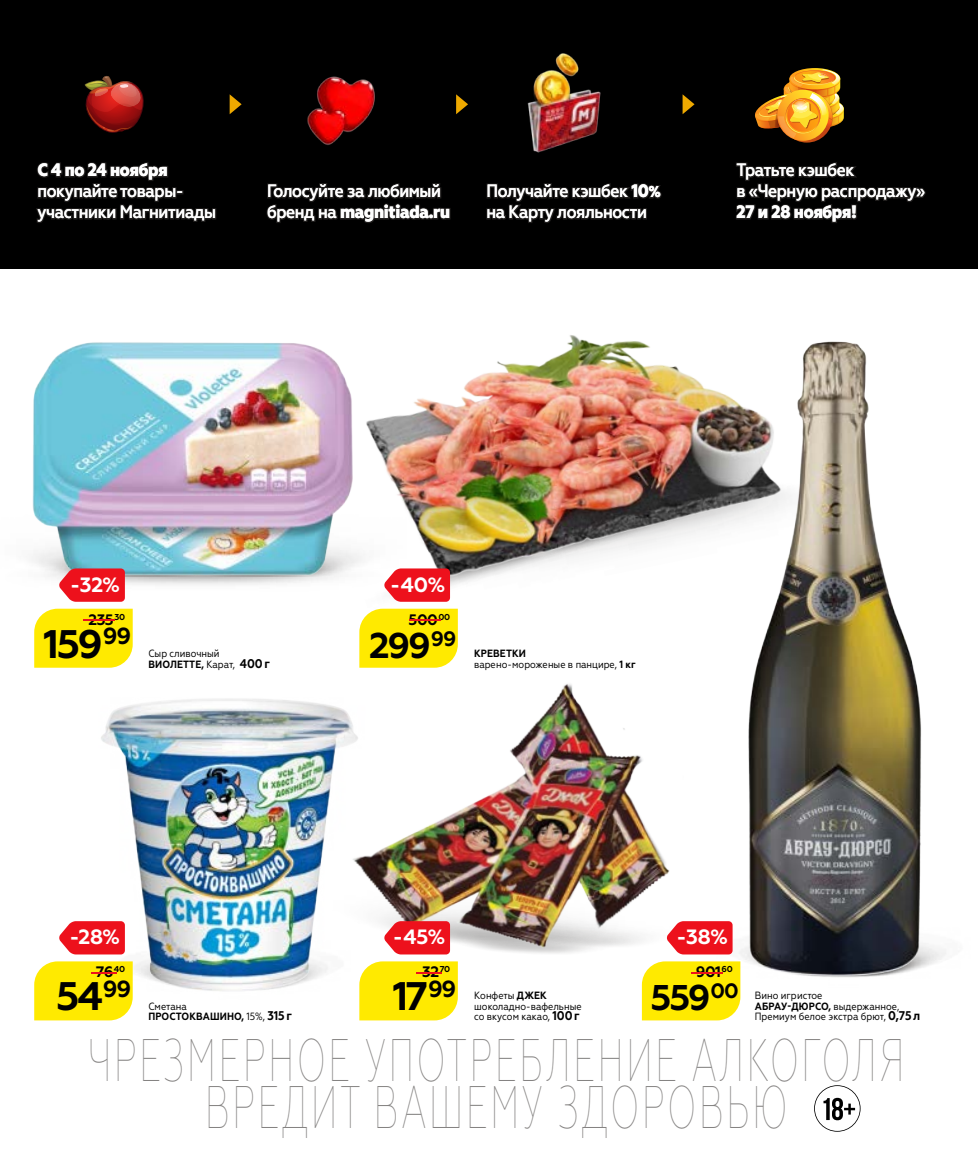
<style>
.page{position:relative;width:978px;height:1170px;background:#fff}
.page>*{position:absolute;margin:0;border:0;box-sizing:border-box;transform-origin:0 0}
.t1{font:100 59.85px/47.5px "Geometria Narrow";letter-spacing:.07em;color:#858382;text-align:center;scale:.67 1}
.t2{font:700 39.75px "Geometria";letter-spacing:-.055em;color:#000}
.t3{font:700 35.7px "Geometria";letter-spacing:-.06em;color:#000}
.t4{font:700 20.7px "Geometria";color:#fff}
.t5{font:500 17.85px/21px "Geometria Narrow";letter-spacing:-.02em;color:#fff}
.t6{font:800 17.85px "Geometria Narrow";letter-spacing:-.02em;color:#fff}
.t7{font:700 15.15px "Geometria";letter-spacing:-.03em;color:#000}
.t8{font:700 15.15px "Geometria";color:#ed111c;scale:5.5 1}
.t9{font:10.5px/10.5px "Geometria Narrow";color:#000}
.t10{font:700 10.5px/10.5px "Geometria Narrow";letter-spacing:.01em;color:#000}
.t11{font:700 8.55px "Geometria";letter-spacing:-.03em;color:#000}
.s1{font-weight:800}
.s2{font-weight:800;font-size:15.6px}
.s3{font-size:15.15px;color:#ed111c}
.s4{font-weight:700}
.s5{font-weight:700;font-size:12.6px}
.s6{color:#ed111c}
.s7{font-weight:400}
.s8{font-size:12.6px}
</style>
<div class="page">
<svg style="left:814px;top:1085px;width:47px;height:46px"></svg>
<div style="left:0;top:0;width:978px;height:268px;background:#000"></div>
<svg style="left:230px;top:94px;width:12px;height:20px"></svg>
<svg style="left:456px;top:94px;width:12px;height:20px"></svg>
<svg style="left:683px;top:94px;width:12px;height:20px"></svg>
<img style="left:755px;top:68px;width:89px;height:74px">
<img style="left:307px;top:76px;width:68px;height:69px">
<img style="left:527px;top:53px;width:74px;height:100px">
<svg style="left:84px;top:76px;width:60px;height:57px"></svg>
<img style="left:705px;top:946px;width:241px;height:40px">
<img style="left:371px;top:684px;width:334px;height:271px">
<img style="left:82px;top:699px;width:289px;height:292px">
<img style="left:32px;top:342px;width:309px;height:243px">
<img style="left:320px;top:451px;width:131px;height:151px">
<img style="left:341px;top:335px;width:391px;height:255px">
<img style="left:732px;top:341px;width:196px;height:644px">
<div style="left:642px;top:961px;width:98px;height:59px;background:#ffea00"></div>
<svg style="left:667px;top:921px;width:66px;height:33px;background:#ee2831"></svg>
<svg style="left:359px;top:608px;width:99px;height:59px;background:#feeb0e"></svg>
<svg style="left:384px;top:568px;width:66px;height:33px;background:#ed2832"></svg>
<svg style="left:359px;top:961px;width:99px;height:59px;background:#ffeb0d"></svg>
<svg style="left:384px;top:921px;width:66px;height:33px;background:#ed2731"></svg>
<svg style="left:34px;top:961px;width:99px;height:59px;background:#feeb0d"></svg>
<svg style="left:59px;top:921px;width:66px;height:33px;background:#ee2832"></svg>
<svg style="left:34px;top:608px;width:99px;height:59px;background:#ffeb0e"></svg>
<svg style="left:59px;top:568px;width:66px;height:33px;background:#eb2731"></svg>
<h3 class="t6" style="left:37px;top:159px;width:132px">С 4 по 24 ноября</h3>
<h3 class="t5" style="left:37px;top:181px;width:180px">покупайте товары&shy;участники Магнитиады</h3>
<h3 class="t5" style="left:267px;top:181px;width:185px">Голосуйте за любимый бренд на <span class="s1">magnitiada.ru</span></h3>
<h3 class="t5" style="left:486px;top:181px;width:176px">Получайте кэшбек <span class="s1">10</span><span class="s2">% </span>на Карту лояльности</h3>
<h3 class="t5" style="left:737px;top:160px;width:190px">Тратьте кэшбек<br>в «Черную распродажу»</h3>
<h3 class="t6" style="left:737px;top:201px;width:122px">27 и 28 ноября!</h3>
<h3 class="t4" style="left:70px;top:572px;width:52px">-32%</h3>
<h2 class="t2" style="left:43px;top:620px;width:89px">159<sup>99</sup></h2>
<p class="t11" style="left:74px;top:611px;width:53px"><span class="s3">-</span>30</p>
<h3 class="t7" style="left:88px;top:610px;width:27px">235</h3>
<p class="t9" style="left:148px;top:648px;width:123px">Сыр сливочный<br><span class="s4">ВИОЛЕТТЕ,</span> Карат, <span class="s5">400 г</span></p>
<h3 class="t4" style="left:390px;top:572px;width:57px">-40%</h3>
<h3 class="t3" style="left:369px;top:624px;width:89px">299<sup>99</sup></h3>
<h3 class="t7" style="left:399px;top:610px;width:53px"><span class="s6">-</span>500<sup>00</sup></h3>
<p class="t9" style="left:474px;top:648px;width:163px"><span class="s4">КРЕВЕТКИ<br></span>варено-мороженые в панцире, <span class="s4">1 кг</span></p>
<h3 class="t4" style="left:69px;top:924px;width:52px">-28%</h3>
<h2 class="t2" style="left:56px;top:972px;width:77px">54<sup>99</sup></h2>
<p class="t11" style="left:114px;top:964px;width:13px">40</p>
<h3 class="t7" style="left:96px;top:963px;width:19px">76</h3>
<h3 class="t8" style="left:83px;top:963px;width:9px">-</h3>
<p class="t10" style="left:148px;top:1001px;width:145px"><span class="s7">Сметана<br></span>ПРОСТОКВАШИНО, <span class="s7">15%,</span> <span class="s8">315 г</span></p>
<h3 class="t4" style="left:393px;top:924px;width:54px">-45%</h3>
<h2 class="t2" style="left:393px;top:972px;width:65px">17<sup>99</sup></h2>
<p class="t11" style="left:440px;top:964px;width:12px">70</p>
<h3 class="t7" style="left:422px;top:963px;width:19px">32</h3>
<h3 class="t8" style="left:409px;top:963px;width:9px">-</h3>
<p class="t9" style="left:474px;top:990px;width:109px">Конфеты <span class="s4">ДЖЕК </span>шоколадно-вафельные со вкусом какао, <span class="s5">100 г</span></p>
<h3 class="t4" style="left:676px;top:924px;width:53px">-38%</h3>
<h3 class="t3" style="left:650px;top:976px;width:90px">559<sup>00</sup></h3>
<p class="t11" style="left:681px;top:964px;width:53px"><span class="s3">-</span>60</p>
<h3 class="t7" style="left:696px;top:963px;width:27px">901</h3>
<p class="t9" style="left:755px;top:990px;width:167px">Вино игристое<br><span class="s4">АБРАУ-ДЮРСО,</span> выдержанное,<br>Премиум белое экстра брют, <span class="s5">0,75 л</span></p>
<h1 class="t1" style="left:88px;top:1035px;width:1220px">ЧРЕЗМЕРНОЕ УПОТРЕБЛЕНИЕ АЛКОГОЛЯ<br>ВРЕДИТ ВАШЕМУ ЗДОРОВЬЮ</h1>
</div>
